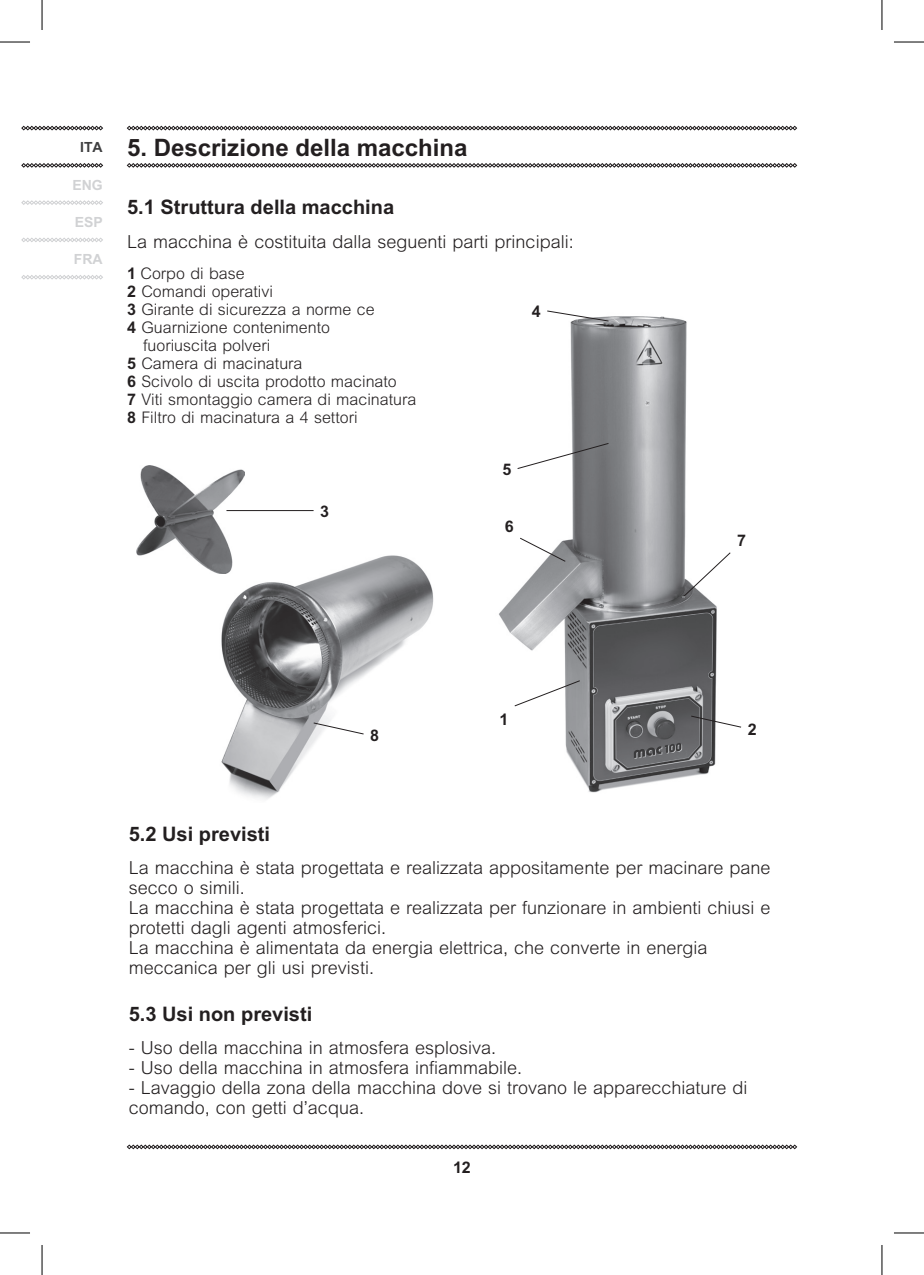
<style>
.page{position:relative;width:924px;height:1275px;background:#fff}
.page>*{position:absolute;margin:0;border:0;box-sizing:border-box;transform-origin:0 0}
.t1{font:700 24px "M Arial";color:#231f20}
.t2{font:700 20px "M Arial";color:#231f20}
.t3{font:300 18px/20px "M Arial";color:#231f20}
.t4{font:300 16px "M Arial";color:#231f20}
.t5{font:700 16px "M Arial";color:#231f20}
.t6{font:700 14px "M Arial";color:#d1d2d4}
.t7{font:700 14px "M Arial";color:#3e3e3f}
.s1{font-weight:700}
</style>
<div class="page">
<svg style="left:127px;top:1144px;width:669px;height:5px"></svg>
<svg style="left:21px;top:163px;width:82px;height:5px"></svg>
<svg style="left:21px;top:126px;width:82px;height:4px"></svg>
<svg style="left:21px;top:200px;width:82px;height:5px"></svg>
<svg style="left:21px;top:238px;width:82px;height:4px"></svg>
<svg style="left:21px;top:275px;width:82px;height:4px"></svg>
<img style="left:499px;top:316px;width:218px;height:477px">
<svg style="left:127px;top:163px;width:669px;height:5px"></svg>
<svg style="left:127px;top:126px;width:669px;height:4px"></svg>
<svg style="left:513px;top:679px;width:67px;height:28px"></svg>
<svg style="left:518px;top:537px;width:48px;height:25px"></svg>
<svg style="left:546px;top:310px;width:63px;height:12px"></svg>
<svg style="left:516px;top:442px;width:93px;height:28px"></svg>
<svg style="left:682px;top:551px;width:49px;height:46px"></svg>
<svg style="left:689px;top:715px;width:53px;height:13px"></svg>
<img style="left:217px;top:555px;width:217px;height:245px">
<img style="left:136px;top:465px;width:108px;height:108px">
<svg style="left:312px;top:722px;width:52px;height:13px"></svg>
<hr style="left:226px;top:510px;width:87px;height:1px;background:#231f20">
<hr style="left:0;top:42px;width:30px;height:1px;background:#000">
<hr style="left:893px;top:42px;width:30px;height:1px;background:#000">
<hr style="left:0;top:1232px;width:30px;height:1px;background:#000">
<hr style="left:893px;top:1232px;width:30px;height:1px;background:#000">
<hr style="left:42px;top:0;width:1px;height:30px;background:#000">
<hr style="left:42px;top:1245px;width:1px;height:30px;background:#000">
<hr style="left:881px;top:0;width:1px;height:30px;background:#000">
<hr style="left:881px;top:1245px;width:1px;height:30px;background:#000">
<p class="t7" style="left:80px;top:139px;width:24px">ITA</p>
<p class="t6" style="left:72px;top:176px;width:32px">ENG</p>
<p class="t6" style="left:75px;top:214px;width:30px">ESP</p>
<p class="t6" style="left:74px;top:251px;width:30px">FRA</p>
<h1 class="t1" style="left:127px;top:133px;width:342px">5. Descrizione della macchina</h1>
<p class="t2" style="left:127px;top:196px;width:268px">5.1 Struttura della macchina</p>
<p class="t3" style="left:127px;top:231px;width:448px">La macchina è costituita dalla seguenti parti principali:</p>
<p class="t4" style="left:127px;top:264px;width:119px"><span class="s1">1</span> Corpo di base</p>
<p class="t4" style="left:127px;top:282px;width:147px"><span class="s1">2</span> Comandi operativi</p>
<p class="t4" style="left:127px;top:300px;width:249px"><span class="s1">3</span> Girante di sicurezza a norme ce</p>
<p class="t4" style="left:127px;top:318px;width:204px"><span class="s1">4</span> Guarnizione contenimento</p>
<p class="t4" style="left:143px;top:336px;width:129px">fuoriuscita polveri</p>
<p class="t4" style="left:127px;top:354px;width:177px"><span class="s1">5</span> Camera di macinatura</p>
<p class="t4" style="left:127px;top:372px;width:271px"><span class="s1">6</span> Scivolo di uscita prodotto macinato</p>
<p class="t4" style="left:127px;top:390px;width:290px"><span class="s1">7</span> Viti smontaggio camera di macinatura</p>
<p class="t4" style="left:127px;top:408px;width:232px"><span class="s1">8</span> Filtro di macinatura a 4 settori</p>
<p class="t5" style="left:531px;top:302px;width:10px">4</p>
<p class="t5" style="left:320px;top:502px;width:10px">3</p>
<p class="t5" style="left:502px;top:460px;width:10px">5</p>
<p class="t5" style="left:504px;top:517px;width:10px">6</p>
<p class="t5" style="left:736px;top:531px;width:10px">7</p>
<p class="t2" style="left:129px;top:822px;width:143px">5.2 Usi previsti</p>
<p class="t5" style="left:370px;top:726px;width:10px">8</p>
<p class="t5" style="left:499px;top:710px;width:10px">1</p>
<p class="t5" style="left:747px;top:719px;width:10px">2</p>
<p class="t3" style="left:129px;top:858px;width:643px">La macchina è stata progettata e realizzata appositamente per macinare pane secco o simili.<br>La macchina è stata progettata e realizzata per funzionare in ambienti chiusi e protetti dagli agenti atmosferici.<br>La macchina è alimentata da energia elettrica, che converte in energia meccanica per gli usi previsti.</p>
<p class="t2" style="left:129px;top:1002px;width:185px">5.3 Usi non previsti</p>
<p class="t3" style="left:129px;top:1038px;width:369px">- Uso della macchina in atmosfera esplosiva.</p>
<p class="t3" style="left:129px;top:1058px;width:395px">- Uso della macchina in atmosfera infiammabile.</p>
<p class="t3" style="left:129px;top:1078px;width:620px">- Lavaggio della zona della macchina dove si trovano le apparecchiature di comando, con getti d’acqua.</p>
<p class="t5" style="left:453px;top:1158px;width:19px">12</p>
</div>
